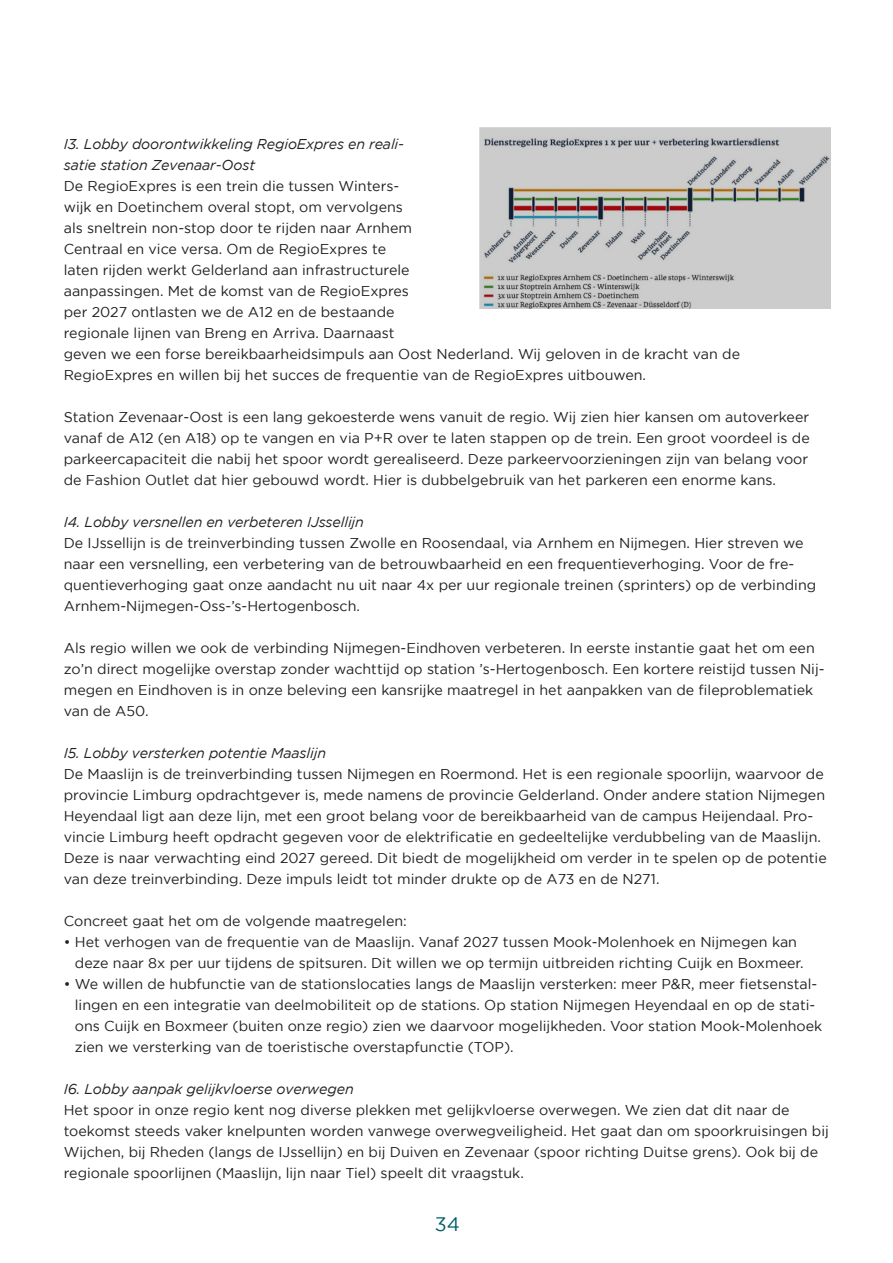
<style>
.page{position:relative;width:893px;height:1263px;background:#fff}
.page>*{position:absolute;margin:0;border:0;box-sizing:border-box;transform-origin:0 0}
.t1{font:19.5px "Gotham";color:#005f63}
.H5_Platte_tekst{font:14.25px/21px "Gotham";color:#231f20}
.H6_Tussenkop_3{font:italic 14.25px/21px "Gotham";letter-spacing:-.01em;color:#231f20}
</style>
<div class="page">
<img style="left:480px;top:128px;width:350px;height:180px">
<p class="H6_Tussenkop_3" style="left:64px;top:133px;width:342px">I3. Lobby doorontwikkeling RegioExpres en reali&shy;satie station Zevenaar-Oost</p>
<p class="H5_Platte_tekst" style="left:64px;top:175px;width:678px">De RegioExpres is een trein die tussen Winters-<br>wijk en Doetinchem overal stopt, om vervolgens<br>als sneltrein non-stop door te rijden naar Arnhem<br>Centraal en vice versa. Om de RegioExpres te<br>laten rijden werkt Gelderland aan infrastructurele<br>aanpassingen. Met de komst van de RegioExpres<br>per 2027 ontlasten we de A12 en de bestaande<br>regionale lijnen van Breng en Arriva. Daarnaast<br>geven we een forse bereikbaarheidsimpuls aan Oost Nederland. Wij geloven in de kracht van de RegioExpres en willen bij het succes de frequentie van de RegioExpres uitbouwen.</p>
<p class="H5_Platte_tekst" style="left:64px;top:406px;width:747px;text-align:justify">Station Zevenaar-Oost is een lang gekoesterde wens vanuit de regio. Wij zien hier kansen om autoverkeer vanaf de A12 (en A18) op te vangen en via P+R over te laten stappen op de trein. Een groot voordeel is de parkeercapaciteit die nabij het spoor wordt gerealiseerd. Deze parkeervoorzieningen zijn van belang voor de Fashion Outlet dat hier gebouwd wordt. Hier is dubbelgebruik van het parkeren een enorme kans.</p>
<p class="H6_Tussenkop_3" style="left:64px;top:511px;width:302px">I4. Lobby versnellen en verbeteren IJssellijn</p>
<p class="H5_Platte_tekst" style="left:64px;top:532px;width:754px">De IJssellijn is de treinverbinding tussen Zwolle en Roosendaal, via Arnhem en Nijmegen. Hier streven we naar een versnelling, een verbetering van de betrouwbaarheid en een frequentieverhoging. Voor de fre&shy;quentieverhoging gaat onze aandacht nu uit naar 4x per uur regionale treinen (sprinters) op de verbinding Arnhem-Nijmegen-Oss-’s-Hertogenbosch.</p>
<p class="H5_Platte_tekst" style="left:64px;top:637px;width:762px">Als regio willen we ook de verbinding Nijmegen-Eindhoven verbeteren. In eerste instantie gaat het om een zo’n direct mogelijke overstap zonder wachttijd op station ’s-Hertogenbosch. Een kortere reistijd tussen Nij&shy;megen en Eindhoven is in onze beleving een kansrijke maatregel in het aanpakken van de fileproblematiek van de A50.</p>
<p class="H6_Tussenkop_3" style="left:64px;top:742px;width:264px">I5. Lobby versterken potentie Maaslijn</p>
<p class="H5_Platte_tekst" style="left:64px;top:763px;width:764px">De Maaslijn is de treinverbinding tussen Nijmegen en Roermond. Het is een regionale spoorlijn, waarvoor de provincie Limburg opdrachtgever is, mede namens de provincie Gelderland. Onder andere station Nijmegen Heyendaal ligt aan deze lijn, met een groot belang voor de bereikbaarheid van de campus Heijendaal. Pro&shy;vincie Limburg heeft opdracht gegeven voor de elektrificatie en gedeeltelijke verdubbeling van de Maaslijn.<br>Deze is naar verwachting eind 2027 gereed. Dit biedt de mogelijkheid om verder in te spelen op de potentie van deze treinverbinding. Deze impuls leidt tot minder drukte op de A73 en de N271.</p>
<p class="H5_Platte_tekst" style="left:64px;top:910px;width:345px">Concreet gaat het om de volgende maatregelen:</p>
<p class="H5_Platte_tekst" style="left:75px;top:931px;width:730px;text-indent:-11px">• Het verhogen van de frequentie van de Maaslijn. Vanaf 2027 tussen Mook-Molenhoek en Nijmegen kan deze naar 8x per uur tijdens de spitsuren. Dit willen we op termijn uitbreiden richting Cuijk en Boxmeer.</p>
<p class="H5_Platte_tekst" style="left:75px;top:973px;width:749px;text-indent:-11px">• We willen de hubfunctie van de stationslocaties langs de Maaslijn versterken: meer P&amp;R, meer fietsenstal&shy;lingen en een integratie van deelmobiliteit op de stations. Op station Nijmegen Heyendaal en op de stati&shy;ons Cuijk en Boxmeer (buiten onze regio) zien we daarvoor mogelijkheden. Voor station Mook-Molenhoek zien we versterking van de toeristische overstapfunctie (TOP).</p>
<p class="H6_Tussenkop_3" style="left:64px;top:1078px;width:291px">I6. Lobby aanpak gelijkvloerse overwegen</p>
<p class="H5_Platte_tekst" style="left:64px;top:1099px;width:767px">Het spoor in onze regio kent nog diverse plekken met gelijkvloerse overwegen. We zien dat dit naar de toekomst steeds vaker knelpunten worden vanwege overwegveiligheid. Het gaat dan om spoorkruisingen bij Wijchen, bij Rheden (langs de IJssellijn) en bij Duiven en Zevenaar (spoor richting Duitse grens). Ook bij de regionale spoorlijnen (Maaslijn, lijn naar Tiel) speelt dit vraagstuk.</p>
<h1 class="t1" style="left:435px;top:1213px;width:27px">34</h1>
</div>
